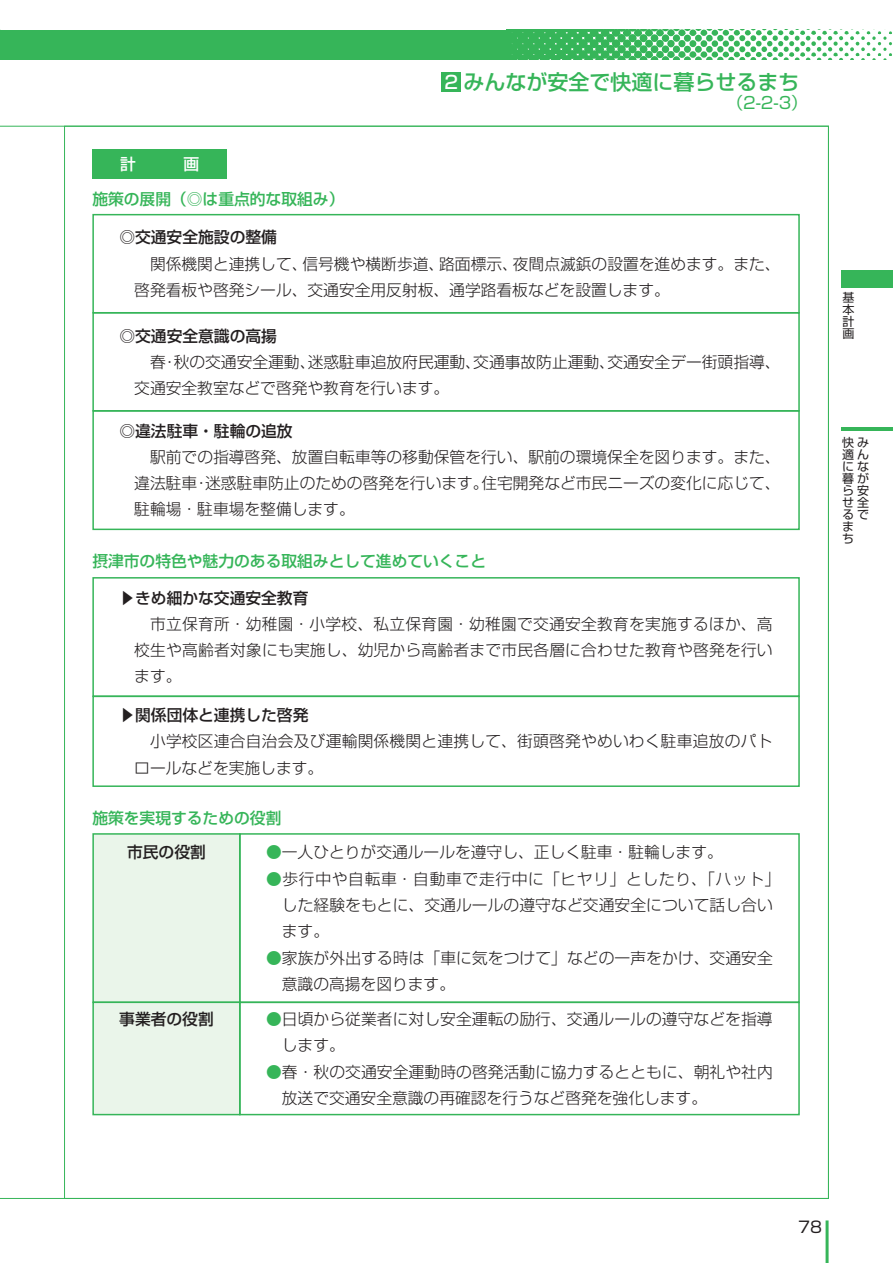
<style>
.page{position:relative;width:893px;height:1263px;background:#fff}
.page>*{position:absolute;margin:0;border:0;box-sizing:border-box;transform-origin:0 0}
.t1{font:500 21px "Shin Go Pro";color:#36b559}
.t2{font:500 18px "Shin Go Pro";color:#fff}
.t3{font:16.5px "Shin Go Pro";color:#36b559}
.t4{font:300 15.75px/26.2px "Shin Go Pro";color:#231f20}
.t5{font:500 15.75px "Shin Go Pro";color:#231f20}
.t6{font:500 15.75px "Shin Go Pro";color:#36b559}
.t7{font:15.75px "Shin Go Pro";color:#231f20}
.t8{font:500 15.75px "Shin Go Pro";color:#fff}
.t9{font:12px/12px "Shin Go Pro";color:#231f20;text-align:justify}
.s1{color:#36b559}
</style>
<div class="page">
<hr style="left:826px;top:1220px;width:3px;height:43px;background:#36b559">
<svg style="left:507px;top:30px;width:385px;height:30px"></svg>
<div style="left:0;top:30px;width:507px;height:30px;background:#36b559"></div>
<div style="left:842px;top:270px;width:51px;height:17px;background:#36b559"></div>
<div style="left:92px;top:150px;width:135px;height:29px;background:#36b559"></div>
<div style="left:92px;top:214px;width:708px;height:99px;border:2px solid #36b559"></div>
<div style="left:92px;top:312px;width:708px;height:100px;border:2px solid #36b559"></div>
<div style="left:92px;top:410px;width:708px;height:120px;border:2px solid #36b559"></div>
<div style="left:92px;top:577px;width:708px;height:120px;border:2px solid #36b559"></div>
<div style="left:92px;top:695px;width:708px;height:92px;border:2px solid #36b559"></div>
<div style="left:93px;top:834px;width:147px;height:168px;background:#eaf5ea"></div>
<div style="left:92px;top:833px;width:149px;height:170px;border:2px solid #36b559"></div>
<div style="left:93px;top:1002px;width:147px;height:112px;background:#eaf5ea"></div>
<div style="left:92px;top:1001px;width:149px;height:114px;border:2px solid #36b559"></div>
<div style="left:239px;top:833px;width:561px;height:170px;border:2px solid #36b559"></div>
<div style="left:239px;top:1001px;width:561px;height:114px;border:2px solid #36b559"></div>
<div style="left:441px;top:72px;width:20px;height:20px;background:#36b559"></div>
<hr style="left:842px;top:427px;width:51px;height:4px;background:#36b559">
<h1 class="t1" style="left:463px;top:65px;width:337px">みんなが安全で快適に暮らせるまち</h1>
<p class="t3" style="left:727px;top:90px;width:82px">（2-2-3）</p>
<p class="t2" style="left:444px;top:67px;width:15px">2</p>
<p class="t8" style="left:120px;top:151px;width:17px">計</p>
<p class="t8" style="left:184px;top:151px;width:17px">画</p>
<p class="t6" style="left:92px;top:186px;width:253px">施策の展開（◎は重点的な取組み）</p>
<p class="t5" style="left:119px;top:224px;width:159px">◎交通安全施設の整備</p>
<p class="t4" style="left:134px;top:249px;width:648px;text-indent:16px">関係機関と連携して、信号機や横断歩道、路面標示、夜間点滅鋲の設置を進めます。また、啓発看板や啓発シール、交通安全用反射板、通学路看板などを設置します。</p>
<p class="t5" style="left:119px;top:323px;width:159px">◎交通安全意識の高揚</p>
<p class="t4" style="left:134px;top:347px;width:648px;text-indent:16px">春・秋の交通安全運動、迷惑駐車追放府民運動、交通事故防止運動、交通安全デー街頭指導、交通安全教室などで啓発や教育を行います。</p>
<p class="t5" style="left:119px;top:418px;width:175px">◎違法駐車・駐輪の追放</p>
<p class="t4" style="left:134px;top:442px;width:648px;text-align:justify;text-indent:16px">駅前での指導啓発、放置自転車等の移動保管を行い、駅前の環境保全を図ります。また、違法駐車・迷惑駐車防止のための啓発を行います。住宅開発など市民ニーズの変化に応じて、駐輪場・駐車場を整備します。</p>
<p class="t6" style="left:92px;top:548px;width:395px">摂津市の特色や魅力のある取組みとして進めていくこと</p>
<p class="t5" style="left:119px;top:585px;width:190px">▶きめ細かな交通安全教育</p>
<p class="t4" style="left:134px;top:609px;width:640px;text-align:justify;text-indent:16px">市立保育所・幼稚園・小学校、私立保育園・幼稚園で交通安全教育を実施するほか、高校生や高齢者対象にも実施し、幼児から高齢者まで市民各層に合わせた教育や啓発を行います。</p>
<p class="t5" style="left:119px;top:702px;width:190px">▶関係団体と連携した啓発</p>
<p class="t4" style="left:134px;top:726px;width:640px;text-indent:16px">小学校区連合自治会及び運輸関係機関と連携して、街頭啓発やめいわく駐車追放のパトロールなどを実施します。</p>
<p class="t6" style="left:92px;top:805px;width:191px">施策を実現するための役割</p>
<p class="t5" style="left:127px;top:839px;width:80px">市民の役割</p>
<p class="t4" style="left:266px;top:837px;width:458px"><span class="s1">●</span>一人ひとりが交通ルールを遵守し、正しく駐車・駐輪します。</p>
<p class="t4" style="left:282px;top:864px;width:500px;text-indent:-16px"><span class="s1">●</span>歩行中や自転車・自動車で走行中に「ヒヤリ」としたり、「ハット」した経験をもとに、交通ルールの遵守など交通安全について話し合います。</p>
<p class="t4" style="left:282px;top:942px;width:492px;text-indent:-16px"><span class="s1">●</span>家族が外出する時は「車に気をつけて」などの一声をかけ、交通安全意識の高揚を図ります。</p>
<p class="t4" style="left:282px;top:1004px;width:492px;text-indent:-16px"><span class="s1">●</span>日頃から従業者に対し安全運転の励行、交通ルールの遵守などを指導します。</p>
<p class="t4" style="left:282px;top:1056px;width:492px;text-indent:-16px"><span class="s1">●</span>春・秋の交通安全運動時の啓発活動に協力するとともに、朝礼や社内放送で交通安全意識の再確認を行うなど啓発を強化します。</p>
<p class="t5" style="left:119px;top:1006px;width:96px">事業者の役割</p>
<p class="t9" style="left:842px;top:290px;width:13px">基本計画</p>
<p class="t9" style="left:842px;top:435px;width:28px;text-align:left">快み適んにな暮がら安せ全るでま<br>ち</p>
<p class="t7" style="left:798px;top:1214px;width:25px">78</p>
</div>
